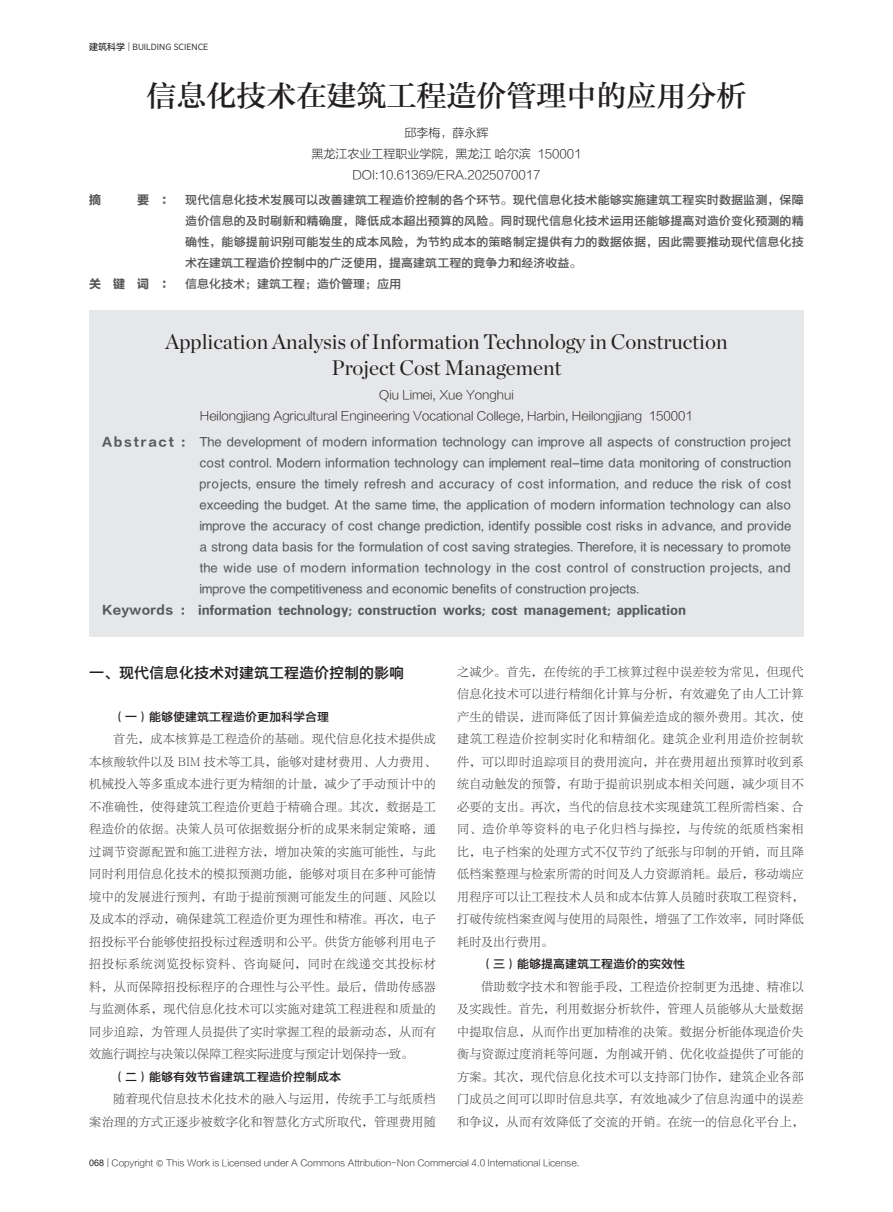
<style>
.page{position:relative;width:893px;height:1212px;background:#fff}
.page>*{position:absolute;margin:0;border:0;box-sizing:border-box;transform-origin:0 0}
.标题{font:30px "FZZYSK GBK1 0";color:#231f20}
.英文标题{font:21px/25.2px "Chronicle Display";color:#231f20;text-align:center}
.一{font:15px "FZYDZHJW GB1 0";color:#231f20}
.正文{font:12px/22.5px "FZLTSK GBK1 0";letter-spacing:.035em;color:#231f20;text-align:justify}
.英文摘要{font:12px/21px "FZYDZHJW GB1 0";letter-spacing:.03em;color:#57585a;text-align:justify}
.摘要{font:12px/21px "FZYDZHJW GB1 0";color:#57585a;text-align:justify}
.英文单位{font:12px "FZLTXHK GBK1 0";color:#231f20}
.英文关键词{font:12px "FZYDCHJW GB1 0";color:#57585a}
.一-2{font:12px "FZYDZHJW GB1 0";color:#231f20}
.单位{font:12px "FZLTXHK GBK1 0";color:#231f20}
.关键词{font:12px "FZYDZHJW GB1 0";color:#57585a}
.英文作者{font:12px "FZLTXHK GBK1 0";color:#231f20}
.作者{font:12px "FZLTXHK GBK1 0";color:#231f20}
.摘要-2{font:12px "FZLTDHK GBK1 0";color:#57585a}
.t1{font:9px "FZLTKHK GBK1 0";color:#231f20}
.t2{font:9px "Gotham Narrow";color:#231f20}
.s1{font-family:"FZLTZHUNHK GBK1 0"}
.s2{font-family:"FZLTKHK GBK1 0"}
.s3{font-family:"FZLTDHK GBK1 0"}
.s4{font-family:"Arial"}
.s5{font-family:"Deng Xian"}
</style>
<div class="page">
<div style="left:89px;top:310px;width:715px;height:327px;background:#e6e7e9"></div>
<p class="t2" style="left:89px;top:41px;width:121px"><span class="s1">建筑科学</span> <span class="s2">|</span> BUILDING SCIENCE</p>
<p class="标题" style="left:146px;top:80px;width:602px">信息化技术在建筑工程造价管理中的应用分析</p>
<p class="作者" style="left:404px;top:126px;width:85px">邱李梅，薛永辉</p>
<p class="单位" style="left:312px;top:147px;width:271px">黑龙江农业工程职业学院，黑龙江 哈尔滨 150001</p>
<p class="单位" style="left:352px;top:168px;width:189px">DOI:10.61369/ERA.2025070017</p>
<p class="摘要-2" style="left:89px;top:193px;width:14px">摘</p>
<p class="摘要" style="left:185px;top:189px;width:620px;text-indent:-48px"><span class="s3">要 ：</span> 现代信息化技术发展可以改善建筑工程造价控制的各个环节。现代信息化技术能够实施建筑工程实时数据监测，保障造价信息的及时刷新和精确度，降低成本超出预算的风险。同时现代信息化技术运用还能够提高对造价变化预测的精确性，能够提前识别可能发生的成本风险，为节约成本的策略制定提供有力的数据依据，因此需要推动现代信息化技术在建筑工程造价控制中的广泛使用，提高建筑工程的竞争力和经济收益。</p>
<p class="关键词" style="left:89px;top:277px;width:313px"><span class="s3">关 键 词 ：</span> 信息化技术；建筑工程；造价管理；应用</p>
<p class="英文标题" style="left:165px;top:328px;width:564px">Application Analysis of Information Technology in Construction<br>Project Cost Management</p>
<p class="英文作者" style="left:379px;top:388px;width:136px">Qiu Limei, Xue Yonghui</p>
<p class="英文单位" style="left:200px;top:410px;width:494px">Heilongjiang Agricultural Engineering Vocational College, Harbin, Heilongjiang 150001</p>
<p class="英文摘要" style="left:200px;top:432px;width:593px;text-indent:-98px"><span class="s3">Abstract :</span> The development of modern information technology can improve all aspects of construction project cost control. Modern information technology can implement real-time data monitoring of construction projects, ensure the timely refresh and accuracy of cost information, and reduce the risk of cost exceeding the budget. At the same time, the application of modern information technology can also improve the accuracy of cost change prediction, identify possible cost risks in advance, and provide a strong data basis for the formulation of cost saving strategies. Therefore, it is necessary to promote the wide use of modern information technology in the cost control of construction projects, and improve the competitiveness and economic benefits of construction projects.</p>
<p class="英文关键词" style="left:102px;top:603px;width:586px"><span class="s3">Keywords :</span> information technology; construction works; cost management; application</p>
<p class="一" style="left:89px;top:665px;width:316px">一、现代信息化技术对建筑工程造价控制的影响</p>
<p class="一-2" style="left:113px;top:710px;width:217px">（一）能够使建筑工程造价更加科学合理</p>
<p class="正文" style="left:89px;top:728px;width:348px;text-indent:24px">首先，成本核算是工程造价的基础。现代信息化技术提供成本核酸软件以及 BIM 技术等工具，能够对建材费用、人力费用、机械投入等多重成本进行更为精细的计量，减少了手动预计中的不准确性，使得建筑工程造价更趋于精确合理。其次，数据是工程造价的依据。决策人员可依据数据分析的成果来制定策略，通过调节资源配置和施工进程方法，增加决策的实施可能性，与此同时利用信息化技术的模拟预测功能，能够对项目在多种可能情境中的发展进行预判，有助于提前预测可能发生的问题、风险以及成本的浮动，确保建筑工程造价更为理性和精准。再次，电子招投标平台能够使招投标过程透明和公平。供货方能够利用电子招投标系统浏览投标资料、咨询疑问，同时在线递交其投标材料，从而保障招投标程序的合理性与公平性。最后，借助传感器与监测体系，现代信息化技术可以实施对建筑工程进程和质量的同步追踪，为管理人员提供了实时掌握工程的最新动态，从而有效施行调控与决策以保障工程实际进度与预定计划保持一致。</p>
<p class="一-2" style="left:113px;top:1070px;width:229px">（二）能够有效节省建筑工程造价控制成本</p>
<p class="正文" style="left:89px;top:1088px;width:348px;text-align:right">随着现代信息技术化技术的融入与运用，传统手工与纸质档<br>案治理的方式正逐步被数字化和智慧化方式所取代，管理费用随</p>
<p class="正文" style="left:457px;top:661px;width:348px">之减少。首先，在传统的手工核算过程中误差较为常见，但现代信息化技术可以进行精细化计算与分析，有效避免了由人工计算产生的错误，进而降低了因计算偏差造成的额外费用。其次，使建筑工程造价控制实时化和精细化。建筑企业利用造价控制软件，可以即时追踪项目的费用流向，并在费用超出预算时收到系统自动触发的预警，有助于提前识别成本相关问题，减少项目不必要的支出。再次，当代的信息技术实现建筑工程所需档案、合同、造价单等资料的电子化归档与操控，与传统的纸质档案相比，电子档案的处理方式不仅节约了纸张与印制的开销，而且降低档案整理与检索所需的时间及人力资源消耗。最后，移动端应用程序可以让工程技术人员和成本估算人员随时获取工程资料，打破传统档案查阅与使用的局限性，增强了工作效率，同时降低耗时及出行费用。</p>
<p class="一-2" style="left:481px;top:957px;width:205px">（三）能够提高建筑工程造价的实效性</p>
<p class="正文" style="left:457px;top:976px;width:348px;text-indent:24px">借助数字技术和智能手段，工程造价控制更为迅捷、精准以及实践性。首先，利用数据分析软件，管理人员能够从大量数据中提取信息，从而作出更加精准的决策。数据分析能体现造价失衡与资源过度消耗等问题，为削减开销、优化收益提供了可能的方案。其次，现代信息化技术可以支持部门协作，建筑企业各部门成员之间可以即时信息共享，有效地减少了信息沟通中的误差和争议，从而有效降低了交流的开销。在统一的信息化平台上，</p>
<p class="t1" style="left:89px;top:1158px;width:492px"><span class="s4">068</span> | Copyright <span class="s5">©</span> This Work is Licensed under A Commons Attribution-Non Commercial 4.0 International License.</p>
</div>
